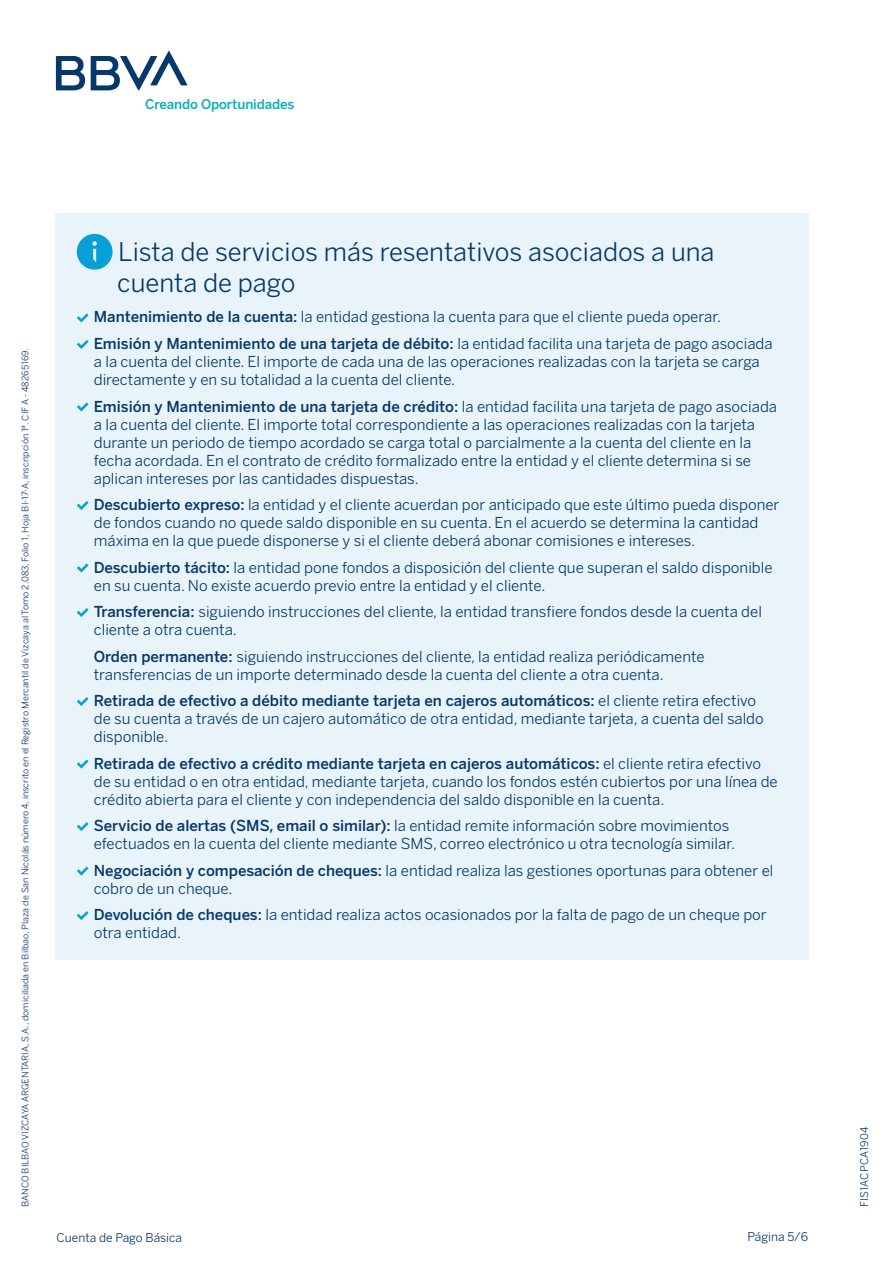
<style>
.page{position:relative;width:893px;height:1263px;background:#fff}
.page>*{position:absolute;margin:0;border:0;box-sizing:border-box;transform-origin:0 0}
.Titulares{font:25.5px/30.6px "Benton Sans BBVA";color:#07386b}
.Texto_comun{font:15px/18px "Benton Sans BBVA";color:#07386b}
.t1{font:500 13.35px "Benton Sans BBVA";letter-spacing:-.01em;color:#00b0bc}
.t2{font:12px "Benton Sans BBVA";color:#07386b}
.t3{font:10.5px "Benton Sans BBVA";letter-spacing:.01em;color:#07386b}
.t4{font:9px "Benton Sans BBVA";color:#07386b}
.s1{font-weight:500}
</style>
<div class="page">
<svg style="left:56px;top:56px;width:29px;height:34px"></svg>
<svg style="left:91px;top:51px;width:96px;height:40px"></svg>
<div style="left:56px;top:213px;width:753px;height:746px;background:#e8f4fa"></div>
<svg style="left:77px;top:234px;width:36px;height:36px"></svg>
<svg style="left:77px;top:313px;width:12px;height:9px"></svg>
<svg style="left:77px;top:340px;width:12px;height:9px"></svg>
<svg style="left:77px;top:402px;width:12px;height:9px"></svg>
<svg style="left:77px;top:501px;width:12px;height:9px"></svg>
<svg style="left:77px;top:563px;width:12px;height:9px"></svg>
<svg style="left:77px;top:608px;width:12px;height:9px"></svg>
<svg style="left:77px;top:697px;width:12px;height:9px"></svg>
<svg style="left:77px;top:759px;width:12px;height:9px"></svg>
<svg style="left:77px;top:822px;width:12px;height:9px"></svg>
<svg style="left:77px;top:866px;width:12px;height:9px"></svg>
<svg style="left:77px;top:911px;width:12px;height:9px"></svg>
<p class="t1" style="left:145px;top:96px;width:151px">Creando Oportunidades</p>
<p class="t4" style="left:20px;top:1207px;width:860px;rotate:-90deg">BANCO BILBAO VIZCAYA ARGENTARIA, S.A., domiciliada en Bilbao, Plaza de San Nicolás número 4, inscrito en el Registro Mercantil de Vizcaya al Tomo 2.083, Folio 1, Hoja BI-17-A, inscripción 1ª. CIF A - 48265169.</p>
<p class="Titulares" style="left:117px;top:237px;width:599px">Lista de servicios más resentativos asociados a una cuenta de pago</p>
<p class="Texto_comun" style="left:94px;top:308px;width:629px"><span class="s1">Mantenimiento de la cuenta:</span> la entidad gestiona la cuenta para que el cliente pueda operar.</p>
<p class="Texto_comun" style="left:94px;top:335px;width:680px"><span class="s1">Emisión y Mantenimiento de una tarjeta de débito:</span> la entidad facilita una tarjeta de pago asociada a la cuenta del cliente. El importe de cada una de las operaciones realizadas con la tarjeta se carga directamente y en su totalidad a la cuenta del cliente.</p>
<p class="Texto_comun" style="left:94px;top:397px;width:685px"><span class="s1">Emisión y Mantenimiento de una tarjeta de crédito:</span> la entidad facilita una tarjeta de pago asociada a la cuenta del cliente. El importe total correspondiente a las operaciones realizadas con la tarjeta durante un periodo de tiempo acordado se carga total o parcialmente a la cuenta del cliente en la fecha acordada. En el contrato de crédito formalizado entre la entidad y el cliente determina si se aplican intereses por las cantidades dispuestas.</p>
<p class="Texto_comun" style="left:94px;top:496px;width:687px"><span class="s1">Descubierto expreso:</span> la entidad y el cliente acuerdan por anticipado que este último pueda disponer de fondos cuando no quede saldo disponible en su cuenta. En el acuerdo se determina la cantidad máxima en la que puede disponerse y si el cliente deberá abonar comisiones e intereses.</p>
<p class="Texto_comun" style="left:94px;top:558px;width:680px"><span class="s1">Descubierto tácito:</span> la entidad pone fondos a disposición del cliente que superan el saldo disponible en su cuenta. No existe acuerdo previo entre la entidad y el cliente.</p>
<p class="Texto_comun" style="left:94px;top:603px;width:670px"><span class="s1">Transferencia:</span> siguiendo instrucciones del cliente, la entidad transfiere fondos desde la cuenta del cliente a otra cuenta.</p>
<p class="Texto_comun" style="left:94px;top:647px;width:612px"><span class="s1">Orden permanente:</span> siguiendo instrucciones del cliente, la entidad realiza periódicamente transferencias de un importe determinado desde la cuenta del cliente a otra cuenta.</p>
<p class="Texto_comun" style="left:94px;top:692px;width:671px"><span class="s1">Retirada de efectivo a débito mediante tarjeta en cajeros automáticos:</span> el cliente retira efectivo de su cuenta a través de un cajero automático de otra entidad, mediante tarjeta, a cuenta del saldo disponible.</p>
<p class="Texto_comun" style="left:94px;top:754px;width:685px"><span class="s1">Retirada de efectivo a crédito mediante tarjeta en cajeros automáticos:</span> el cliente retira efectivo de su entidad o en otra entidad, mediante tarjeta, cuando los fondos estén cubiertos por una línea de crédito abierta para el cliente y con independencia del saldo disponible en la cuenta.</p>
<p class="Texto_comun" style="left:94px;top:817px;width:643px"><span class="s1">Servicio de alertas (SMS, email o similar):</span> la entidad remite información sobre movimientos efectuados en la cuenta del cliente mediante SMS, correo electrónico u otra tecnología similar.</p>
<p class="Texto_comun" style="left:94px;top:861px;width:681px"><span class="s1">Negociación y compesación de cheques:</span> la entidad realiza las gestiones oportunas para obtener el cobro de un cheque.</p>
<p class="Texto_comun" style="left:94px;top:906px;width:674px"><span class="s1">Devolución de cheques:</span> la entidad realiza actos ocasionados por la falta de pago de un cheque por otra entidad.</p>
<p class="t2" style="left:57px;top:1231px;width:127px">Cuenta de Pago Básica</p>
<p class="t2" style="left:748px;top:1229px;width:62px">Página 5/6</p>
<p class="t3" style="left:858px;top:1207px;width:82px;rotate:-90deg">FIS1ACPCA1904</p>
</div>
